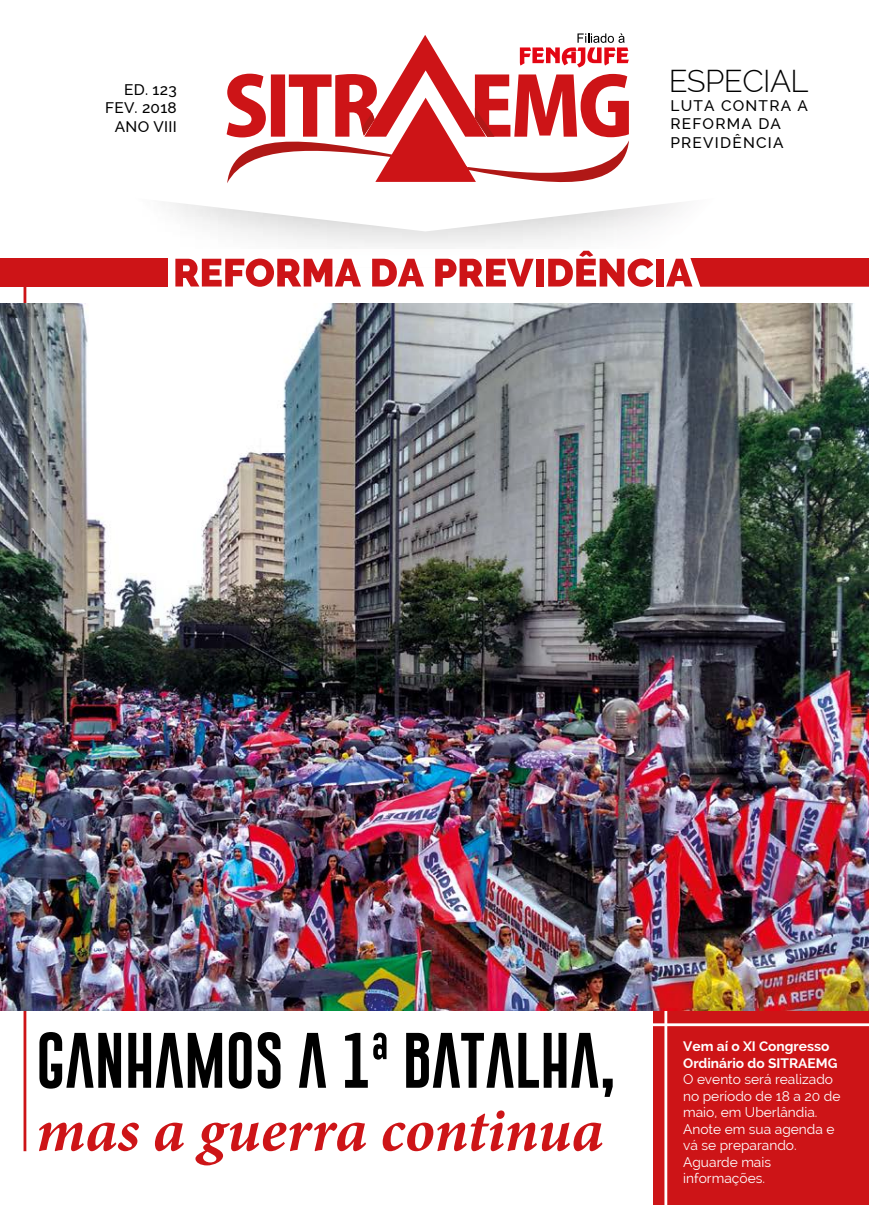
<style>
.page{position:relative;width:869px;height:1205px;background:#fff}
.page>*{position:absolute;margin:0;border:0;box-sizing:border-box;transform-origin:0 0}
.t1{font:300 30.88px "Raleway";letter-spacing:-.02em;color:#000}
.t2{font:500 15.38px/18.5px "Raleway";letter-spacing:.08em;color:#000}
.t3{font:500 15.38px/18.5px "Raleway";letter-spacing:.015em;color:#000;text-align:right}
.t4{font:13.75px/16.5px "Raleway";color:#fff}
.t5{font:700 13.75px/16.5px "Raleway";color:#fff}
</style>
<div class="page">
<img style="left:297px;top:231px;width:309px;height:36px">
<img style="left:167px;top:249px;width:497px;height:17px">
<svg style="left:170px;top:50px;width:511px;height:181px"></svg>
<div style="left:653px;top:988px;width:215px;height:217px;background:#cd1417"></div>
<hr style="left:664px;top:986px;width:3px;height:219px;background:#fff">
<hr style="left:647px;top:1023px;width:221px;height:3px;background:#fff">
<svg style="left:226px;top:33px;width:402px;height:162px"></svg>
<div style="left:0;top:258px;width:167px;height:29px;background:#cd1417"></div>
<svg style="left:175px;top:259px;width:186px;height:28px"></svg>
<svg style="left:372px;top:259px;width:52px;height:27px"></svg>
<svg style="left:435px;top:259px;width:98px;height:27px"></svg>
<div style="left:535px;top:259px;width:8px;height:27px;background:#cd1417"></div>
<svg style="left:548px;top:251px;width:105px;height:36px"></svg>
<div style="left:656px;top:259px;width:7px;height:27px;background:#cd1417"></div>
<svg style="left:666px;top:258px;width:202px;height:29px;background:#d1282b"></svg>
<svg style="left:39px;top:1032px;width:82px;height:56px"></svg>
<svg style="left:128px;top:1033px;width:94px;height:55px"></svg>
<svg style="left:229px;top:1032px;width:22px;height:56px"></svg>
<svg style="left:258px;top:1032px;width:22px;height:56px"></svg>
<svg style="left:299px;top:1033px;width:27px;height:55px"></svg>
<svg style="left:345px;top:1033px;width:22px;height:55px"></svg>
<svg style="left:373px;top:1032px;width:13px;height:27px"></svg>
<svg style="left:406px;top:1033px;width:206px;height:64px"></svg>
<svg style="left:39px;top:1122px;width:100px;height:29px"></svg>
<svg style="left:155px;top:1122px;width:29px;height:29px"></svg>
<svg style="left:195px;top:1122px;width:171px;height:43px"></svg>
<svg style="left:382px;top:1110px;width:220px;height:41px"></svg>
<hr style="left:24px;top:259px;width:2px;height:892px;background:#cd1417">
<img style="left:0;top:303px;width:868px;height:707px">
<p class="t3" style="left:105px;top:80px;width:73px">ED. 123<br>FEV. 2018<br>ANO VIII</p>
<h1 class="t1" style="left:668px;top:63px;width:141px">ESPECIAL</h1>
<p class="t2" style="left:670px;top:96px;width:139px">LUTA CONTRA A<br>REFORMA DA<br>PREVIDÊNCIA</p>
<p class="t5" style="left:682px;top:1038px;width:156px">Vem aí o XI Congresso<br>Ordinário do SITRAEMG</p>
<p class="t4" style="left:682px;top:1071px;width:159px">O evento será realizado no período de 18 a 20 de maio, em Uberlândia.<br>Anote em sua agenda e vá se preparando.<br>Aguarde mais informações.</p>
</div>
